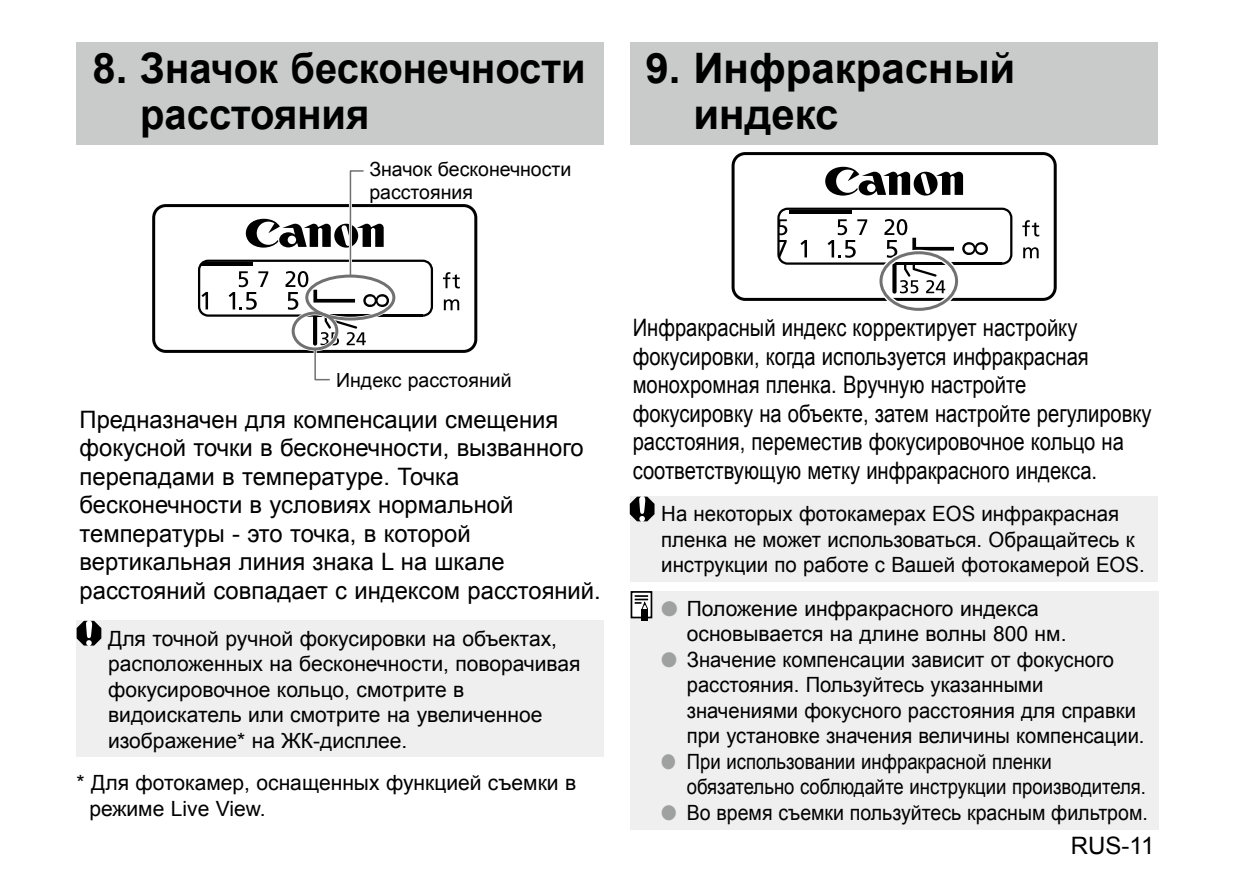
<style>
.page{position:relative;width:1234px;height:893px;background:#fff}
.page>*{position:absolute;margin:0;border:0;box-sizing:border-box;transform-origin:0 0}
.t1{font:700 42px/46.5px "Arial";color:#000}
.t2{font:24px/28.5px "Arial";color:#000;scale:.84 1}
.t3{font:24px/28.5px "Arial";color:#000}
.t4{font:21px/25.5px "Arial";color:#000}
.t5{font:21px/25.5px "Arial";color:#000;scale:.96 1}
.t6{font:21px/25.5px "Arial";color:#000;scale:.88 1}
.t7{font:21px "Zapf Dingbats";color:#9fa0a0;scale:.96 1}
.t8{font:21px "Zapf Dingbats";color:#9fa0a0;scale:.88 1}
.t9{font:21px "Zapf Dingbats";color:#9fa0a0;scale:.93 1}
.t10{font:19.5px/22.5px "Arial";color:#000}
.s1{color:#9fa0a0}
</style>
<div class="page">
<div style="left:77px;top:43px;width:527px;height:102px;background:#c9caca"></div>
<div style="left:77px;top:621px;width:527px;height:136px;background:#efefef"></div>
<svg style="left:77px;top:621px;width:24px;height:25px"></svg>
<div style="left:629px;top:43px;width:528px;height:102px;background:#c9caca"></div>
<div style="left:629px;top:591px;width:528px;height:238px;background:#efefef"></div>
<div style="left:641px;top:609px;width:7px;height:12px;background:#000"></div>
<svg style="left:630px;top:591px;width:22px;height:28px"></svg>
<div style="left:629px;top:497px;width:528px;height:85px;background:#efefef"></div>
<svg style="left:629px;top:497px;width:25px;height:24px"></svg>
<svg style="left:152px;top:204px;width:326px;height:149px"></svg>
<svg style="left:443px;top:299px;width:16px;height:11px"></svg>
<svg style="left:443px;top:272px;width:17px;height:16px"></svg>
<svg style="left:197px;top:170px;width:237px;height:211px"></svg>
<div style="left:291px;top:312px;width:47px;height:38px;border:3px solid #727171;border-radius:50%"></div>
<div style="left:305px;top:275px;width:90px;height:46px;border:3px solid #727171;border-radius:50%"></div>
<svg style="left:731px;top:152px;width:326px;height:150px"></svg>
<svg style="left:1022px;top:247px;width:16px;height:11px"></svg>
<svg style="left:1022px;top:220px;width:17px;height:16px"></svg>
<svg style="left:825px;top:167px;width:137px;height:29px"></svg>
<svg style="left:776px;top:206px;width:237px;height:88px"></svg>
<hr style="left:788px;top:211px;width:63px;height:3px;background:#000">
<div style="left:877px;top:250px;width:82px;height:62px;border:6px solid #fff;border-radius:50%"></div>
<div style="left:879px;top:251px;width:78px;height:60px;border:3px solid #727171;border-radius:50%"></div>
<h1 class="t1" style="left:140px;top:46px;width:447px;text-indent:-48px">8. Значок бесконечности расстояния</h1>
<p class="t10" style="left:369px;top:159px;width:203px">Значок бесконечности расстояния</p>
<h1 class="t1" style="left:693px;top:46px;width:323px;text-indent:-48px">9. Инфракрасный индекс</h1>
<p class="t10" style="left:336px;top:369px;width:177px">Индекс расстояний</p>
<p class="t3" style="left:80px;top:406px;width:522px">Предназначен для компенсации смещения фокусной точки в бесконечности, вызванного перепадами в температуре. Точка бесконечности в условиях нормальной температуры - это точка в, которой вертикальная линия знака L на шкале расстояний совпадает с индексом расстояний.</p>
<p class="t4" style="left:108px;top:626px;width:474px">Для точной ручной фокусировки на объектах, расположенных на бесконечности, поворачивая фокусировочное кольцо, смотрите в видоискатель или смотрите на увеличенное изображение* на ЖК-дисплее.</p>
<p class="t4" style="left:89px;top:770px;width:488px;text-indent:-13px">* Для фотокамер, оснащенных функцией съемки в режиме Live View.</p>
<p class="t2" style="left:632px;top:314px;width:619px">Инфракрасный индекс корректирует настройку фокусировки, когда используется инфракрасная монохромная пленка. Вручную настройте фокусировку на объекте, затем настройте регулировку расстояния, переместив фокусировочное кольцо на соответствующую метку инфракрасного индекса.</p>
<p class="t4" style="left:661px;top:501px;width:485px">На некоторых фотокамерах EOS инфракрасная пленка не может использоваться. Обращайтесь к инструкции по работе с Вашей фотокамерой EOS.</p>
<p class="t4" style="left:686px;top:596px;width:429px;text-indent:-26px"><span class="s1">●</span> Положение инфракрасного индекса основывается на длине волны 800 нм.<br>Значение компенсации зависит от фокусного</p>
<p class="t7" style="left:661px;top:650px;width:18px">●</p>
<p class="t8" style="left:661px;top:752px;width:18px">●</p>
<p class="t9" style="left:661px;top:803px;width:18px">●</p>
<p class="t5" style="left:686px;top:672px;width:478px">расстояния. Пользуйтесь указанными значениями фокусного расстояния для справки при установке значения величины компенсации.<br>При использовании инфракрасной пленки</p>
<p class="t6" style="left:686px;top:774px;width:525px">обязательно соблюдайте инструкции производителя.<br>Во время съемки пользуйтесь красным фильтром.</p>
<p class="t3" style="left:1070px;top:831px;width:85px">RUS-11</p>
</div>
